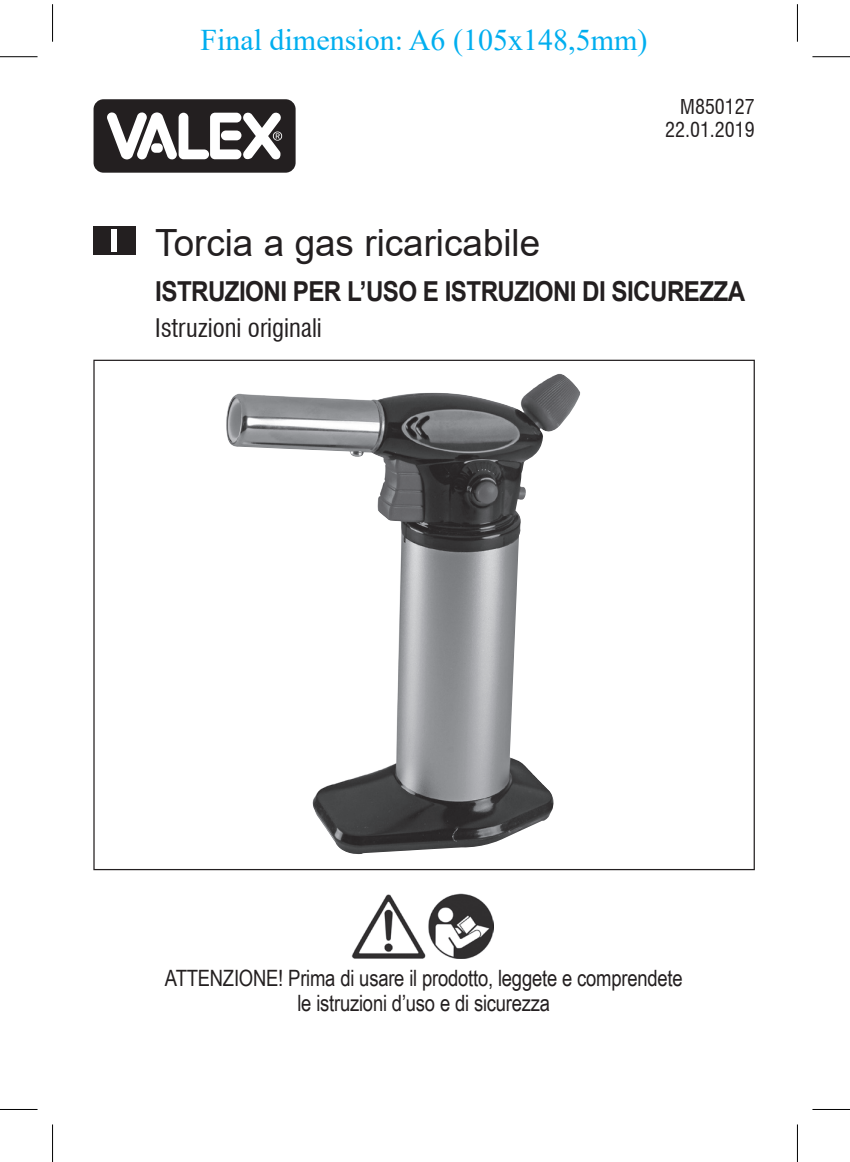
<style>
.page{position:relative;width:850px;height:1162px;background:#fff}
.page>*{position:absolute;margin:0;border:0;box-sizing:border-box;transform-origin:0 0}
.t1{font:37.5px "Arial";color:#231f20}
.t2{font:30px "Times New Roman";color:#00aeef}
.t3{font:700 27.5px "Arial";letter-spacing:-.025em;color:#231f20;scale:.88 1}
.t4{font:condensed 25px "Swiss 721 BT";color:#231f20}
.t5{font:22.5px/25px "Arial Narrow";letter-spacing:-.01em;color:#231f20;text-align:center}
.t6{font:condensed 20px/22.5px "Swiss 721 BT";color:#231f20;text-align:right}
</style>
<div class="page">
<svg style="left:93px;top:99px;width:202px;height:74px"></svg>
<img style="left:351px;top:893px;width:142px;height:66px">
<div style="left:93px;top:226px;width:42px;height:28px;background:#231f20"></div>
<div style="left:111px;top:229px;width:6px;height:22px;background:#fff"></div>
<img style="left:226px;top:374px;width:354px;height:480px">
<hr style="left:0;top:56px;width:38px;height:1px;background:#000">
<hr style="left:812px;top:56px;width:37px;height:1px;background:#000">
<hr style="left:0;top:1109px;width:38px;height:1px;background:#000">
<hr style="left:812px;top:1109px;width:37px;height:1px;background:#000">
<hr style="left:52px;top:4px;width:1px;height:38px;background:#000">
<hr style="left:52px;top:1124px;width:1px;height:38px;background:#000">
<hr style="left:796px;top:4px;width:1px;height:38px;background:#000">
<hr style="left:796px;top:1124px;width:1px;height:38px;background:#000">
<h2 class="t2" style="left:200px;top:18px;width:448px">Final dimension: A6 (105x148,5mm)</h2>
<p class="t6" style="left:664px;top:96px;width:91px">M850127<br>22.01.2019</p>
<h1 class="t1" style="left:155px;top:217px;width:386px">Torcia a gas ricaricabile</h1>
<p class="t3" style="left:155px;top:272px;width:671px">ISTRUZIONI PER L’USO E ISTRUZIONI DI SICUREZZA</p>
<p class="t4" style="left:155px;top:313px;width:168px">Istruzioni originali</p>
<p class="t5" style="left:165px;top:965px;width:519px">ATTENZIONE! Prima di usare il prodotto, leggete e comprendete le istruzioni d’uso e di sicurezza</p>
</div>
